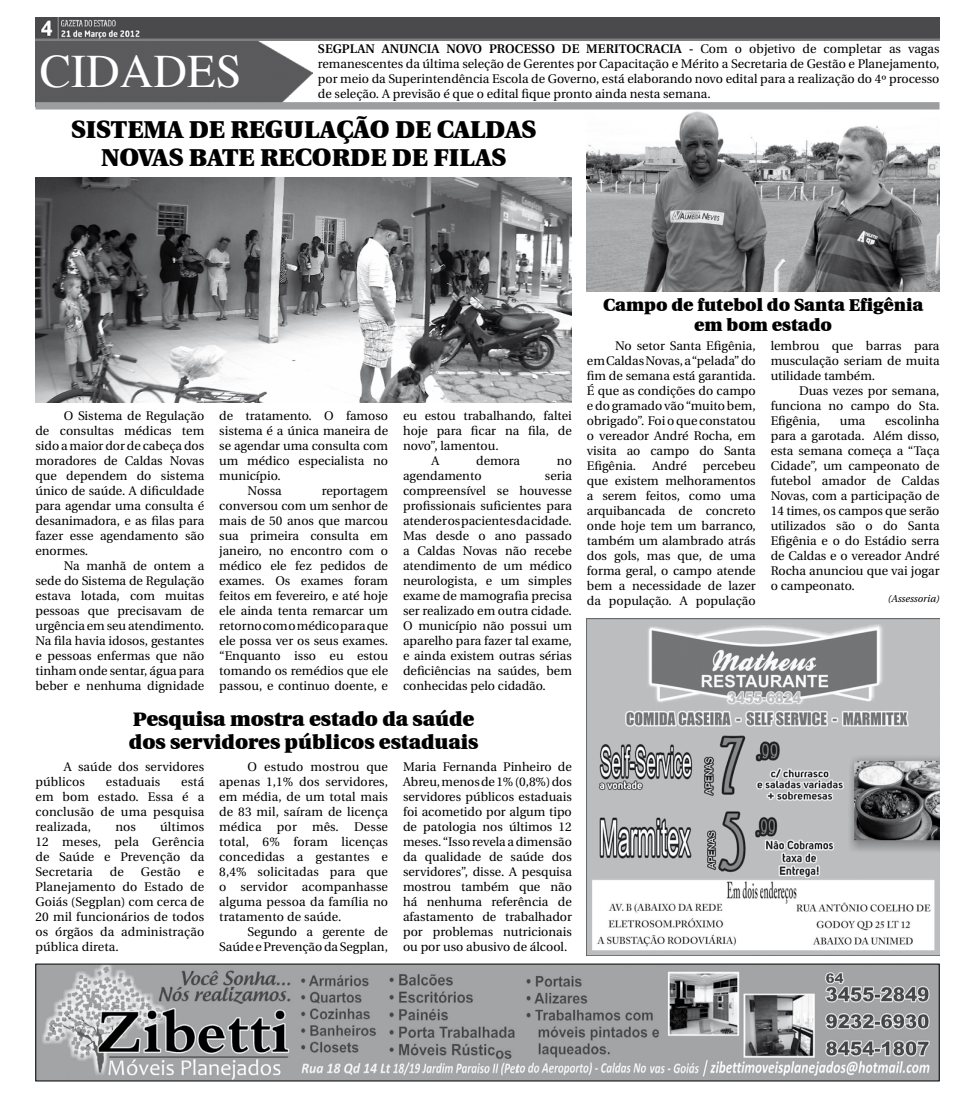
<style>
.page{position:relative;width:975px;height:1099px;background:#fff}
.page>*{position:absolute;margin:0;border:0;box-sizing:border-box;transform-origin:0 0}
.t1{font:47.5px "Times";color:#fff}
.t2{font:900 25px/27.5px "Utopia";color:#000;text-align:center}
.t3{font:900 20px/22.5px "Utopia";color:#000}
.t4{font:900 17.5px/20px "Utopia";color:#000;text-align:center}
.t5{font:12.5px/15px "Utopia";color:#000;text-align:justify}
.t6{font:600 12.5px "Utopia";color:#000}
.t7{font:italic 10px "Utopia";color:#000}
.s1{font-weight:600}
</style>
<div class="page">
<img style="left:587px;top:109px;width:352px;height:183px">
<img style="left:35px;top:40px;width:277px;height:62px">
<div style="left:35px;top:102px;width:904px;height:7px;background:#9c9d9f"></div>
<img style="left:35px;top:18px;width:904px;height:22px">
<img style="left:37px;top:965px;width:900px;height:114px">
<img style="left:587px;top:618px;width:352px;height:337px">
<img style="left:35px;top:177px;width:537px;height:225px">
<p class="t5" style="left:318px;top:42px;width:623px;text-indent:371px"><span class="s1">-</span> Com o objetivo de completar as vagas remanescentes da última seleção de Gerentes por Capacitação e Mérito a Secretaria de Gestão e Planejamento, por meio da Superintendência Escola de Governo, está elaborando novo edital para a realização do 4º processo de seleção. A previsão é que o edital fique pronto ainda nesta semana.</p>
<h2 class="t2" style="left:71px;top:116px;width:464px">Sistema de Regulação de Caldas<br>Novas bate recorde de filas</h2>
<p class="t6" style="left:318px;top:42px;width:100px">SEGPLAN ANUNCIA</p>
<p class="t6" style="left:446px;top:42px;width:215px">NOVO PROCESSO DE MERITOCRACIA</p>
<h1 class="t1" style="left:40px;top:45px;width:203px">CIDADES</h1>
<p class="t5" style="left:35px;top:408px;width:170px;text-indent:28px">O Sistema de Regulação de consultas médicas tem sido a maior dor de cabeça dos moradores de Caldas Novas que dependem do sistema único de saúde. A dificuldade para agendar uma consulta é desanimadora, e as filas para fazer esse agendamento são enormes.</p>
<p class="t5" style="left:35px;top:558px;width:170px;text-indent:28px">Na manhã de ontem a sede do Sistema de Regulação estava lotada, com muitas pessoas que precisavam de urgência em seu atendimento.<br>Na fila havia idosos, gestantes e pessoas enfermas que não tinham onde sentar, água para beber e nenhuma dignidade</p>
<p class="t5" style="left:219px;top:408px;width:170px">de tratamento. O famoso</p>
<p class="t5" style="left:219px;top:423px;width:170px">sistema é a única maneira de</p>
<p class="t5" style="left:219px;top:438px;width:170px">se agendar uma consulta com</p>
<p class="t5" style="left:219px;top:453px;width:170px">um médico especialista no</p>
<p class="t5" style="left:219px;top:468px;width:63px">município.</p>
<p class="t5" style="left:247px;top:483px;width:36px">Nossa</p>
<p class="t5" style="left:403px;top:408px;width:170px">eu estou trabalhando, faltei</p>
<p class="t5" style="left:403px;top:423px;width:170px">hoje para ficar na fila, de</p>
<p class="t5" style="left:403px;top:438px;width:97px">novo”, lamentou.</p>
<p class="t5" style="left:431px;top:453px;width:9px">A</p>
<p class="t5" style="left:476px;top:453px;width:45px">demora</p>
<p class="t5" style="left:557px;top:453px;width:16px">no</p>
<p class="t5" style="left:403px;top:468px;width:80px">agendamento</p>
<p class="t5" style="left:403px;top:468px;width:170px;text-indent:142px">seria compreensível se houvesse profissionais suficientes para atender os pacientes da cidade.<br>Mas desde o ano passado a Caldas Novas não recebe atendimento de um médico neurologista, e um simples exame de mamografia precisa ser realizado em outra cidade.<br>O município não possui um aparelho para fazer tal exame, e ainda existem outras sérias deficiências na saúdes, bem conhecidas pelo cidadão.</p>
<h3 class="t3" style="left:129px;top:708px;width:351px">Pesquisa mostra estado da saúde dos servidores públicos estaduais</h3>
<p class="t5" style="left:35px;top:759px;width:170px;text-indent:28px">A saúde dos servidores públicos</p>
<p class="t5" style="left:219px;top:483px;width:170px;text-indent:103px">reportagem conversou com um senhor de mais de 50 anos que marcou sua primeira consulta em janeiro, no encontro com o médico ele fez pedidos de exames. Os exames foram feitos em fevereiro, e até hoje ele ainda tenta remarcar um retorno com o médico para que ele possa ver os seus exames. “Enquanto isso eu estou tomando os remédios que ele passou, e continuo doente, e</p>
<p class="t5" style="left:403px;top:759px;width:170px">Maria Fernanda Pinheiro de Abreu, menos de 1% (0,8%) dos servidores públicos estaduais foi acometido por algum tipo de patologia nos últimos 12 meses. “Isso revela a dimensão da qualidade de saúde dos servidores”, disse. A pesquisa mostrou também que não há nenhuma referência de afastamento de trabalhador por problemas nutricionais ou por uso abusivo de álcool.</p>
<p class="t5" style="left:219px;top:759px;width:170px;text-indent:28px">O estudo mostrou que apenas 1,1% dos servidores, em média, de um total mais de 83 mil, saíram de licença médica por mês. Desse total, 6% foram licenças concedidas a gestantes e 8,4% solicitadas para que o servidor acompanhasse alguma pessoa da família no tratamento de saúde.</p>
<p class="t5" style="left:219px;top:924px;width:170px;text-align:right">Segundo a gerente de<br>Saúde e Prevenção da Segplan,</p>
<p class="t5" style="left:106px;top:774px;width:56px">estaduais</p>
<p class="t5" style="left:35px;top:774px;width:170px;text-indent:146px">está em bom estado. Essa é a conclusão de uma pesquisa realizada,</p>
<p class="t5" style="left:35px;top:819px;width:170px;text-indent:125px">últimos 12 meses, pela Gerência de Saúde e Prevenção da Secretaria</p>
<p class="t5" style="left:115px;top:819px;width:22px">nos</p>
<p class="t5" style="left:110px;top:864px;width:16px">de</p>
<p class="t5" style="left:141px;top:864px;width:41px">Gestão</p>
<p class="t5" style="left:35px;top:864px;width:170px;text-indent:162px">e Planejamento do Estado de Goiás (Segplan) com cerca de 20 mil funcionários de todos os órgãos da administração pública direta.</p>
<h3 class="t4" style="left:603px;top:295px;width:322px">Campo de futebol do Santa Efigênia em bom estado</h3>
<p class="t5" style="left:587px;top:338px;width:170px;text-indent:28px">No setor Santa Efigênia, em Caldas Novas, a “pelada” do fim de semana está garantida.<br>É que as condições do campo e do gramado vão “muito bem, obrigado”. Foi o que constatou o vereador André Rocha, em visita ao campo do Santa Efigênia.</p>
<p class="t5" style="left:770px;top:338px;width:170px">lembrou que barras para musculação seriam de muita utilidade também.</p>
<p class="t5" style="left:770px;top:383px;width:170px;text-indent:28px">Duas vezes por semana, funciona no campo do Sta.<br>Efigênia,</p>
<p class="t5" style="left:770px;top:413px;width:170px;text-indent:114px">escolinha para a garotada. Além disso, esta semana começa a “Taça Cidade”, um campeonato de futebol amador de Caldas Novas, com a participação de 14 times, os campos que serão utilizados são o do Santa Efigênia e o do Estádio serra de Caldas e o vereador André Rocha anunciou que vai jogar o campeonato.</p>
<p class="t7" style="left:887px;top:593px;width:53px">(Assessoria)</p>
<p class="t5" style="left:839px;top:413px;width:27px">uma</p>
<p class="t5" style="left:587px;top:458px;width:170px;text-indent:116px">percebeu que existem melhoramentos a serem feitos, como uma arquibancada de concreto onde hoje tem um barranco, também um alambrado atrás dos gols, mas que, de uma forma geral, o campo atende bem a necessidade de lazer da população. A população</p>
<p class="t5" style="left:652px;top:458px;width:36px">André</p>
</div>
